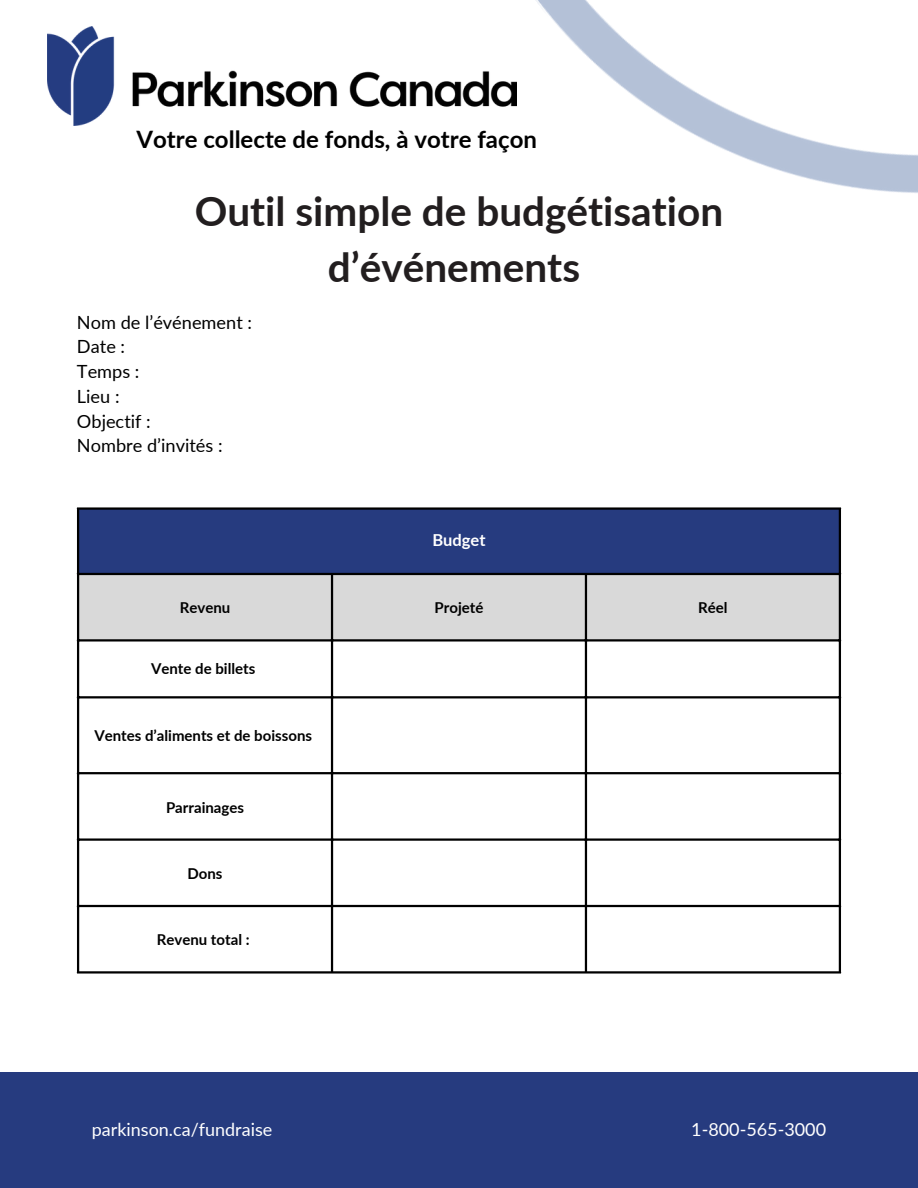
<style>
.page{position:relative;width:918px;height:1188px;background:#fff}
.page>*{position:absolute;margin:0;border:0;box-sizing:border-box;transform-origin:0 0}
.t1{font:700 40.5px/56.2px "Lato";color:#221e1f;text-align:center}
.t2{font:700 24px "Lato";color:#000}
.t3{font:18.15px "Lato";color:#000}
.t4{font:18px "Lato";color:#fff}
.t5{font:700 16.5px "Lato";color:#fff}
.t6{font:700 15px "Lato";color:#000}
</style>
<div class="page">
<div style="left:0;top:1073px;width:918px;height:115px;background:#263b7f"></div>
<div style="left:78px;top:508px;width:762px;height:66px;background:#263b7f"></div>
<div style="left:79px;top:575px;width:760px;height:64px;background:#d9d9d9"></div>
<hr style="left:77px;top:510px;width:2px;height:461px;background:#000">
<hr style="left:331px;top:575px;width:2px;height:396px;background:#000">
<hr style="left:585px;top:575px;width:2px;height:396px;background:#000">
<hr style="left:839px;top:510px;width:2px;height:461px;background:#000">
<hr style="left:77px;top:507px;width:764px;height:3px;background:#000">
<hr style="left:77px;top:573px;width:764px;height:2px;background:#000">
<hr style="left:77px;top:639px;width:764px;height:3px;background:#000">
<hr style="left:77px;top:696px;width:764px;height:2px;background:#000">
<hr style="left:77px;top:772px;width:764px;height:2px;background:#000">
<hr style="left:77px;top:838px;width:764px;height:3px;background:#000">
<hr style="left:77px;top:905px;width:764px;height:2px;background:#000">
<hr style="left:77px;top:971px;width:764px;height:3px;background:#000">
<img style="left:47px;top:27px;width:469px;height:99px">
<img style="left:536px;top:0;width:382px;height:193px">
<p class="t2" style="left:136px;top:125px;width:402px">Votre collecte de fonds, à votre façon</p>
<p class="t1" style="left:195px;top:182px;width:530px">Outil simple de budgétisation d’événements</p>
<p class="t3" style="left:77px;top:311px;width:177px">Nom de l’événement :</p>
<p class="t3" style="left:77px;top:336px;width:50px">Date :</p>
<p class="t3" style="left:77px;top:360px;width:64px">Temps :</p>
<p class="t3" style="left:77px;top:385px;width:44px">Lieu :</p>
<p class="t3" style="left:77px;top:410px;width:75px">Objectif :</p>
<p class="t3" style="left:77px;top:435px;width:147px">Nombre d’invités :</p>
<p class="t5" style="left:432px;top:529px;width:55px">Budget</p>
<p class="t6" style="left:180px;top:599px;width:52px">Revenu</p>
<p class="t6" style="left:435px;top:599px;width:50px">Projeté</p>
<p class="t6" style="left:698px;top:599px;width:31px">Réel</p>
<p class="t6" style="left:151px;top:659px;width:106px">Vente de billets</p>
<p class="t6" style="left:94px;top:726px;width:219px">Ventes d’aliments et de boissons</p>
<p class="t6" style="left:166px;top:798px;width:80px">Parrainages</p>
<p class="t6" style="left:188px;top:864px;width:37px">Dons</p>
<p class="t6" style="left:157px;top:931px;width:94px">Revenu total :</p>
<p class="t4" style="left:92px;top:1118px;width:182px">parkinson.ca/fundraise</p>
<p class="t4" style="left:691px;top:1118px;width:136px">1-800-565-3000</p>
</div>
